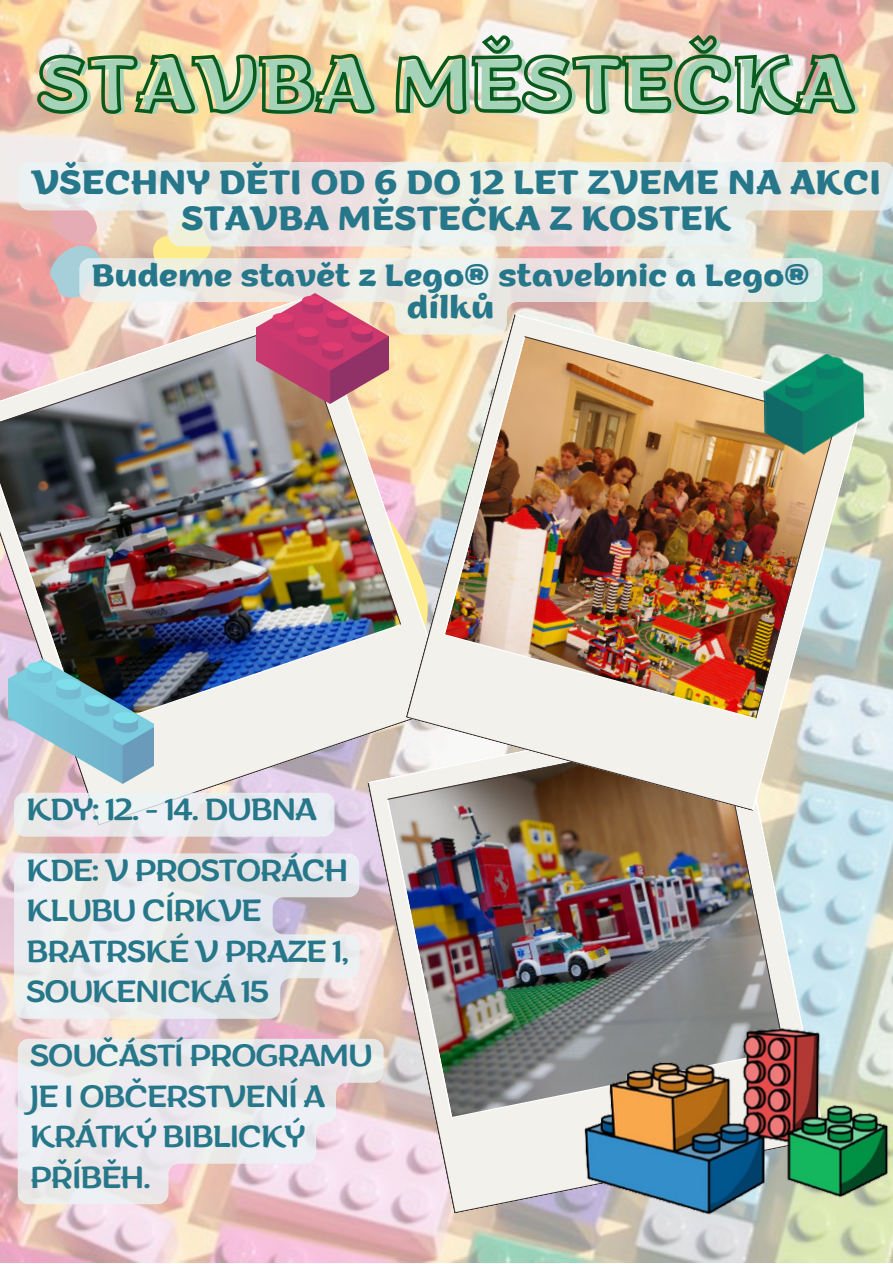
<style>
.page{position:relative;width:893px;height:1264px;background:#fff}
.page>*{position:absolute;margin:0;border:0;box-sizing:border-box;transform-origin:0 0}
.t1{font:700 77.1px "ZT Arturo";color:#a4d3b7}
.t2{font:700 33.9px/36px "ZT Arturo";color:#27778b;text-align:center}
.t3{font:31.2px/40.5px "ZT Arturo";letter-spacing:-.04em;color:#27778b}
.t4{font:700 30.9px/32.5px "ZT Arturo";color:#27778b;text-align:center}
</style>
<div class="page">
<img style="left:0;top:0;width:892px;height:1262px">
<svg style="left:0;top:294px;width:35px;height:438px;background:#b0999f"></svg>
<img style="left:8px;top:659px;width:27px;height:124px">
<img style="left:858px;top:353px;width:6px;height:102px">
<img style="left:858px;top:856px;width:34px;height:406px">
<img style="left:35px;top:0;width:823px;height:1262px">
<svg style="left:18px;top:162px;width:874px;height:84px;background:#eae5de"></svg>
<svg style="left:14px;top:853px;width:345px;height:165px;background:#e5e5e7"></svg>
<svg style="left:18px;top:1038px;width:365px;height:166px;background:#ebe3e7"></svg>
<svg style="left:79px;top:258px;width:743px;height:76px;background:#e6e2d9"></svg>
<img style="left:256px;top:293px;width:133px;height:110px">
<svg style="left:14px;top:792px;width:320px;height:44px;background:#e9ebee"></svg>
<h1 class="t1" style="left:44px;top:57px;width:817px">STAVBA MĚSTEČKA</h1>
<p class="t2" style="left:31px;top:168px;width:851px">VŠECHNY DĚTI OD 6 DO 12 LET ZVEME NA AKCI<br>STAVBA MĚSTEČKA Z KOSTEK</p>
<p class="t4" style="left:92px;top:262px;width:719px">Budeme stavět z Lego® stavebnic a Lego® dílků</p>
<p class="t3" style="left:26px;top:793px;width:292px">KDY: 12. - 14. DUBNA</p>
<p class="t3" style="left:26px;top:853px;width:324px">KDE: V PROSTORÁCH<br>KLUBU CÍRKVE<br>BRATRSKÉ V PRAZE 1,<br>SOUKENICKÁ 15</p>
<p class="t3" style="left:30px;top:1039px;width:344px">SOUČÁSTÍ PROGRAMU<br>JE I OBČERSTVENÍ A<br>KRÁTKÝ BIBLICKÝ<br>PŘÍBĚH.</p>
</div>
